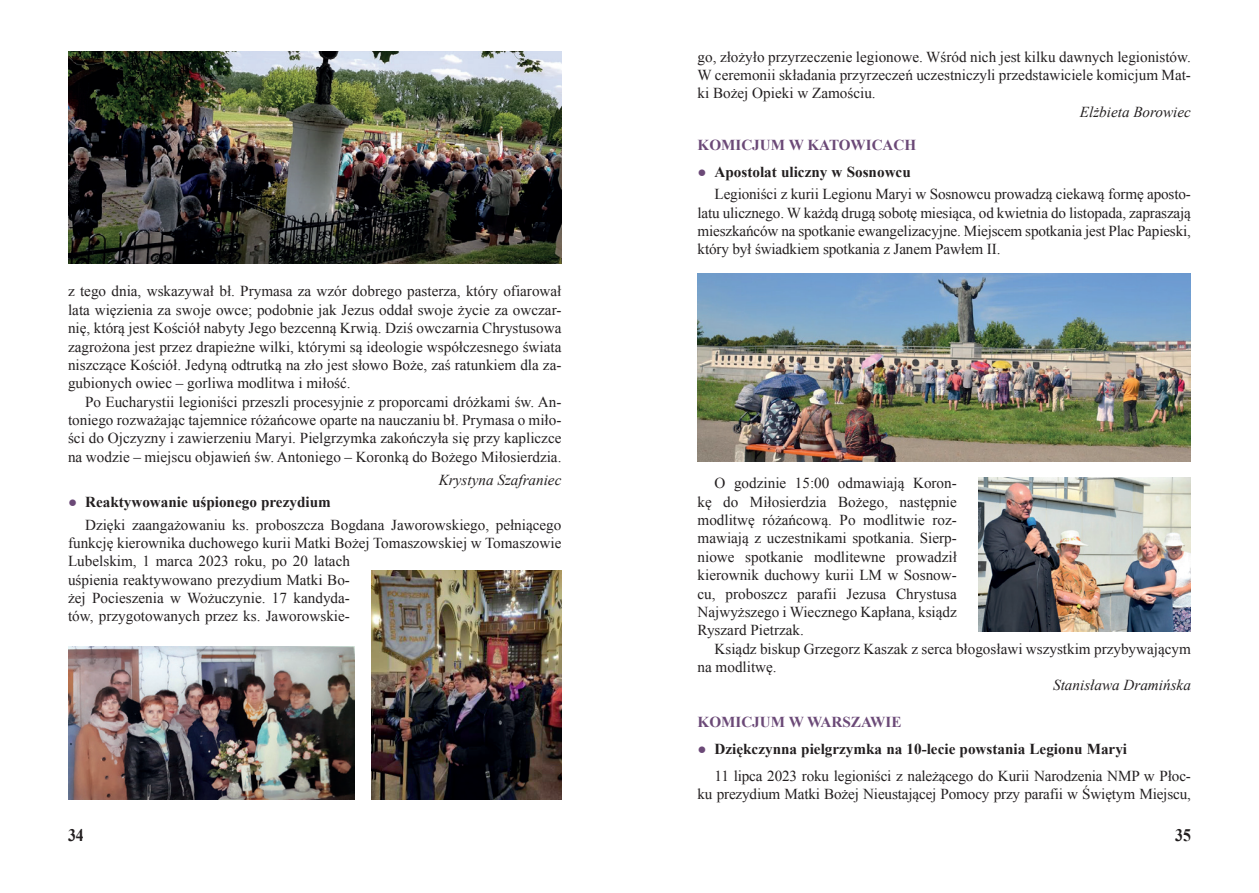
<style>
.page{position:relative;width:1259px;height:893px;background:#fff}
.page>*{position:absolute;margin:0;border:0;box-sizing:border-box;transform-origin:0 0}
.t1{font:700 17.55px "Times New Roman";color:#231f20;scale:.9 1}
.t2{font:15.15px/18.3px "Times New Roman";color:#231f20;text-align:justify}
.t3{font:italic 15.15px "Times New Roman";color:#231f20}
.t4{font:700 15.15px "Times New Roman";color:#6b4977}
.s1{font-weight:700;color:#6b4977}
.s2{font-weight:700}
</style>
<div class="page">
<img style="left:68px;top:51px;width:493px;height:212px">
<img style="left:68px;top:646px;width:286px;height:153px">
<img style="left:371px;top:571px;width:190px;height:228px">
<img style="left:697px;top:274px;width:494px;height:187px">
<img style="left:978px;top:478px;width:213px;height:153px">
<p class="t2" style="left:68px;top:282px;width:495px">z tego dnia, wskazywał bł. Prymasa za wzór dobrego pasterza, który ofiarował lata więzienia za swoje owce; podobnie jak Jezus oddał swoje życie za owczar&shy;nię, którą jest Kościół nabyty Jego bezcenną Krwią. Dziś owczarnia Chrystusowa zagrożona jest przez drapieżne wilki, którymi są ideologie współczesnego świata niszczące Kościół. Jedyną odtrutką na zło jest słowo Boże, zaś ratunkiem dla za&shy;gubionych owiec – gorliwa modlitwa i miłość.</p>
<p class="t2" style="left:68px;top:392px;width:495px;text-indent:17px">Po Eucharystii legioniści przeszli procesyjnie z proporcami dróżkami św. An&shy;toniego rozważając tajemnice różańcowe oparte na nauczaniu bł. Prymasa o miło&shy;ści do Ojczyzny i zawierzeniu Maryi. Pielgrzymka zakończyła się przy kapliczce na wodzie – miejscu objawień św. Antoniego – Koronką do Bożego Miłosierdzia.</p>
<p class="t3" style="left:439px;top:469px;width:124px">Krystyna Szafraniec</p>
<p class="t2" style="left:85px;top:490px;width:478px;line-height:22.6px;text-indent:-17px"><span class="s1">●</span> <span class="s2">Reaktywowanie uśpionego prezydium<br></span>Dzięki zaangażowaniu ks. proboszcza Bogdana Jaworowskiego, pełniącego</p>
<p class="t2" style="left:68px;top:533px;width:495px;text-align:left">funkcję kierownika duchowego kurii Matki Bożej Tomaszowskiej w Tomaszowie Lubelskim, 1 marca 2023 roku, po 20 latach<br>uśpienia reaktywowano prezydium Matki Bo-<br>żej Pocieszenia w Wożuczynie. 17 kandyda-<br>tów, przygotowanych przez ks. Jaworowskie-</p>
<p class="t2" style="left:697px;top:47px;width:495px">go, złożyło przyrzeczenie legionowe. Wśród nich jest kilku dawnych legionistów.<br>W ceremonii składania przyrzeczeń uczestniczyli przedstawiciele komicjum Mat&shy;ki Bożej Opieki w Zamościu.</p>
<p class="t3" style="left:1080px;top:101px;width:113px">Elżbieta Borowiec</p>
<p class="t4" style="left:697px;top:134px;width:220px">KOMICJUM W KATOWICACH</p>
<p class="t2" style="left:714px;top:160px;width:478px;line-height:22.6px;text-indent:-17px"><span class="s1">●</span> <span class="s2">Apostolat uliczny w Sosnowcu<br></span>Legioniści z kurii Legionu Maryi w Sosnowcu prowadzą ciekawą formę aposto-</p>
<p class="t2" style="left:697px;top:203px;width:495px">latu ulicznego. W każdą drugą sobotę miesiąca, od kwietnia do listopada, zapraszają mieszkańców na spotkanie ewangelizacyjne. Miejscem spotkania jest Plac Papieski, który był świadkiem spotkania z Janem Pawłem II.</p>
<p class="t2" style="left:697px;top:474px;width:261px;text-indent:17px">O godzinie 15:00 odmawiają Koron&shy;kę do Miłosierdzia Bożego, następnie modlitwę różańcową. Po modlitwie roz&shy;mawiają z uczestnikami spotkania. Sierp&shy;niowe spotkanie modlitewne prowadził kierownik duchowy kurii LM w Sosnow&shy;cu, proboszcz parafii Jezusa Chrystusa Najwyższego i Wiecznego Kapłana, ksiądz Ryszard Pietrzak.</p>
<p class="t2" style="left:697px;top:639px;width:495px;text-indent:17px">Ksiądz biskup Grzegorz Kaszak z serca błogosławi wszystkim przybywającym na modlitwę.</p>
<p class="t3" style="left:1053px;top:675px;width:139px">Stanisława Dramińska</p>
<p class="t4" style="left:697px;top:711px;width:205px">KOMICJUM W WARSZAWIE</p>
<p class="t2" style="left:714px;top:735px;width:478px;line-height:26.8px;text-indent:-17px"><span class="s1">●</span> <span class="s2">Dziękczynna pielgrzymka na 10-lecie powstania Legionu Maryi<br></span>11 lipca 2023 roku legioniści z należącego do Kurii Narodzenia NMP w Płoc-</p>
<p class="t2" style="left:697px;top:784px;width:495px">ku prezydium Matki Bożej Nieustającej Pomocy przy parafii w Świętym Miejscu,</p>
<p class="t1" style="left:68px;top:822px;width:19px">34</p>
<p class="t1" style="left:1175px;top:822px;width:19px">35</p>
</div>
